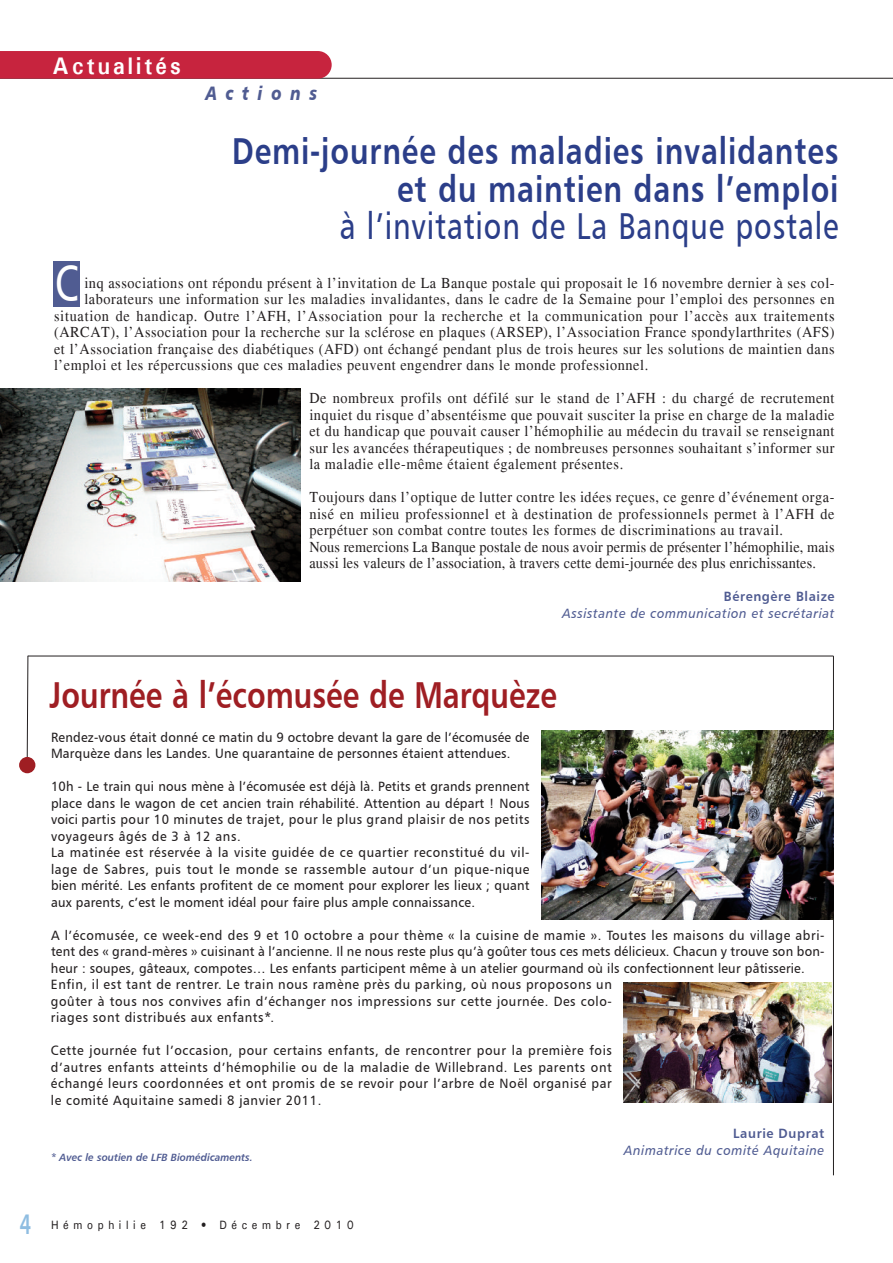
<style>
.page{position:relative;width:893px;height:1263px;background:#fff}
.page>*{position:absolute;margin:0;border:0;box-sizing:border-box;transform-origin:0 0}
.t1{font:51px "Humanist 777 BT Roman B";color:#fff;scale:.75 1}
.t2{font:37.5px/37.5px "Humanist 777 BT Bold B";letter-spacing:.03em;color:#2b3e89;text-align:right;scale:.8 1}
.t3{font:37.5px "Humanist 777 BT Roman B";letter-spacing:.03em;color:#2b3e89;scale:.8 1}
.t4{font:37.5px "Humanist 777 BT Bold B";color:#9f1e23;scale:.8 1}
.t5{font:600 semi-expanded 30px "Myriad Pro";color:#8fbde1;scale:.65 1}
.t6{font:700 24px "Univers";letter-spacing:.145em;color:#fff;scale:.9 1}
.t7{font:19.5px "Humanist 777 BT Black Italic B";letter-spacing:.555em;color:#505c92;scale:.8 1}
.t8{font:15px/16.5px "Times";letter-spacing:.04em;color:#231f20;text-align:justify;scale:.95 1}
.t9{font:13.5px/16.5px "Humanist 777 BT Roman B";letter-spacing:.015em;color:#231f20;scale:.95 1}
.t10{font:13.5px/16.5px "Humanist 777 BT Roman B";letter-spacing:.045em;color:#231f20;scale:.95 1}
.t11{font:13.5px "Humanist 777 BT Italic B";letter-spacing:.045em;color:#505c92;scale:.95 1}
.t12{font:13.5px "Humanist 777 BT Bold B";letter-spacing:.045em;color:#505c92;scale:.95 1}
.t13{font:500 12.15px "Univers";letter-spacing:.44em;color:#231f20;scale:.87 1}
.t14{font:10.5px "Humanist 777 BT Bold Italic B";color:#505c92;scale:.95 1}
.s1{font-family:"Humanist 777 BT Bold Italic B"}
</style>
<div class="page">
<hr style="left:0;top:78px;width:893px;height:1px;background:#231f20">
<div style="left:0;top:51px;width:332px;height:28px;background:#c7243e"></div>
<div style="left:54px;top:262px;width:26px;height:45px;background:#505c92"></div>
<hr style="left:833px;top:656px;width:1px;height:519px;background:#231f20">
<hr style="left:28px;top:656px;width:805px;height:1px;background:#231f20">
<img style="left:0;top:389px;width:300px;height:193px">
<img style="left:624px;top:982px;width:207px;height:120px">
<img style="left:542px;top:730px;width:291px;height:189px">
<svg style="left:27px;top:655px;width:1px;height:102px"></svg>
<div style="left:19px;top:757px;width:16px;height:16px;background:#9f1e23;border-radius:8px"></div>
<h3 class="t6" style="left:53px;top:50px;width:144px">Actualités</h3>
<h3 class="t7" style="left:205px;top:81px;width:142px">Actions</h3>
<h2 class="t2" style="left:232px;top:132px;width:759px">Demi-journée des maladies invalidantes et du maintien dans l’emploi</h2>
<h2 class="t3" style="left:340px;top:203px;width:625px">à l’invitation de La Banque postale</h2>
<h1 class="t1" style="left:55px;top:252px;width:33px">C</h1>
<p class="t8" style="left:84px;top:274px;width:791px">inq associations ont répondu présent à l’invitation de La Banque postale qui proposait le 16 novembre dernier à ses col-</p>
<p class="t8" style="left:84px;top:291px;width:791px">laborateurs une information sur les maladies invalidantes, dans le cadre de la Semaine pour l’emploi des personnes en</p>
<p class="t8" style="left:54px;top:307px;width:823px">situation de handicap. Outre l’AFH, l’Association pour la recherche et la communication pour l’accès aux traitements</p>
<p class="t8" style="left:54px;top:324px;width:823px">(ARCAT), l’Association pour la recherche sur la sclérose en plaques (ARSEP), l’Association France spondylarthrites (AFS)</p>
<p class="t8" style="left:54px;top:340px;width:823px">et l’Association française des diabétiques (AFD) ont échangé pendant plus de trois heures sur les solutions de maintien dans</p>
<p class="t8" style="left:54px;top:357px;width:627px">l’emploi et les répercussions que ces maladies peuvent engendrer dans le monde professionnel.</p>
<p class="t8" style="left:309px;top:390px;width:554px">De nombreux profils ont défilé sur le stand de l’AFH : du chargé de recrutement inquiet du risque d’absentéisme que pouvait susciter la prise en charge de la maladie et du handicap que pouvait causer l’hémophilie au médecin du travail se renseignant sur les avancées thérapeutiques ; de nombreuses personnes souhaitant s’informer sur la maladie elle-même étaient également présentes.</p>
<p class="t8" style="left:309px;top:489px;width:554px;text-align:left">Toujours dans l’optique de lutter contre les idées reçues, ce genre d’événement orga&shy;nisé en milieu professionnel et à destination de professionnels permet à l’AFH de perpétuer son combat contre toutes les formes de discriminations au travail.<br>Nous remercions La Banque postale de nous avoir permis de présenter l’hémophilie, mais aussi les valeurs de l’association, à travers cette demi-journée des plus enrichissantes.</p>
<p class="t12" style="left:724px;top:588px;width:118px">Bérengère Blaize</p>
<p class="t11" style="left:562px;top:604px;width:288px">Assistante de communication et secrétariat</p>
<h2 class="t4" style="left:50px;top:671px;width:636px">Journée à l’écomusée de Marquèze</h2>
<p class="t9" style="left:51px;top:729px;width:505px">Rendez-vous était donné ce matin du 9 octobre devant la gare de l’écomusée de<br>Marquèze dans les Landes. Une quarantaine de personnes étaient attendues.</p>
<p class="t9" style="left:51px;top:778px;width:505px">10h - Le train qui nous mène à l’écomusée est déjà là. Petits et grands prennent place dans le wagon de cet ancien train réhabilité. Attention au départ ! Nous voici partis pour 10 minutes de trajet, pour le plus grand plaisir de nos petits voyageurs âgés de 3 à 12 ans.<br>La matinée est réservée à la visite guidée de ce quartier reconstitué du vil&shy;lage de Sabres, puis tout le monde se rassemble autour d’un pique-nique bien mérité. Les enfants profitent de ce moment pour explorer les lieux ; quant aux parents, c’est le moment idéal pour faire plus ample connaissance.</p>
<p class="t10" style="left:51px;top:927px;width:816px">A l’écomusée, ce week-end des 9 et 10 octobre a pour thème « la cuisine de mamie ». Toutes les maisons du village abri&shy;tent des « grand-mères » cuisinant à l’ancienne. Il ne nous reste plus qu’à goûter tous ces mets délicieux. Chacun y trouve son bon&shy;heur : soupes, gâteaux, compotes… Les enfants participent même à un atelier gourmand où ils confectionnent leur pâtisserie.<br>Enfin, il est tant de rentrer. Le train nous ramène près du parking, où nous proposons un<br>goûter à tous nos convives afin d’échanger nos impressions sur cette journée. Des colo-<br>riages sont distribués aux enfants<span class="s1">*</span>.</p>
<p class="t9" style="left:51px;top:1042px;width:592px;text-align:justify">Cette journée fut l’occasion, pour certains enfants, de rencontrer pour la première fois d’autres enfants atteints d’hémophilie ou de la maladie de Willebrand. Les parents ont échangé leurs coordonnées et ont promis de se revoir pour l’arbre de Noël organisé par le comité Aquitaine samedi 8 janvier 2011.</p>
<p class="t12" style="left:733px;top:1125px;width:98px">Laurie Duprat</p>
<p class="t11" style="left:624px;top:1141px;width:213px">Animatrice du comité Aquitaine</p>
<p class="t14" style="left:51px;top:1151px;width:214px">* Avec le soutien de LFB Biomédicaments.</p>
<h3 class="t5" style="left:20px;top:1213px;width:19px">4</h3>
<p class="t13" style="left:51px;top:1217px;width:349px">Hémophilie 192 • Décembre 2010</p>
</div>
